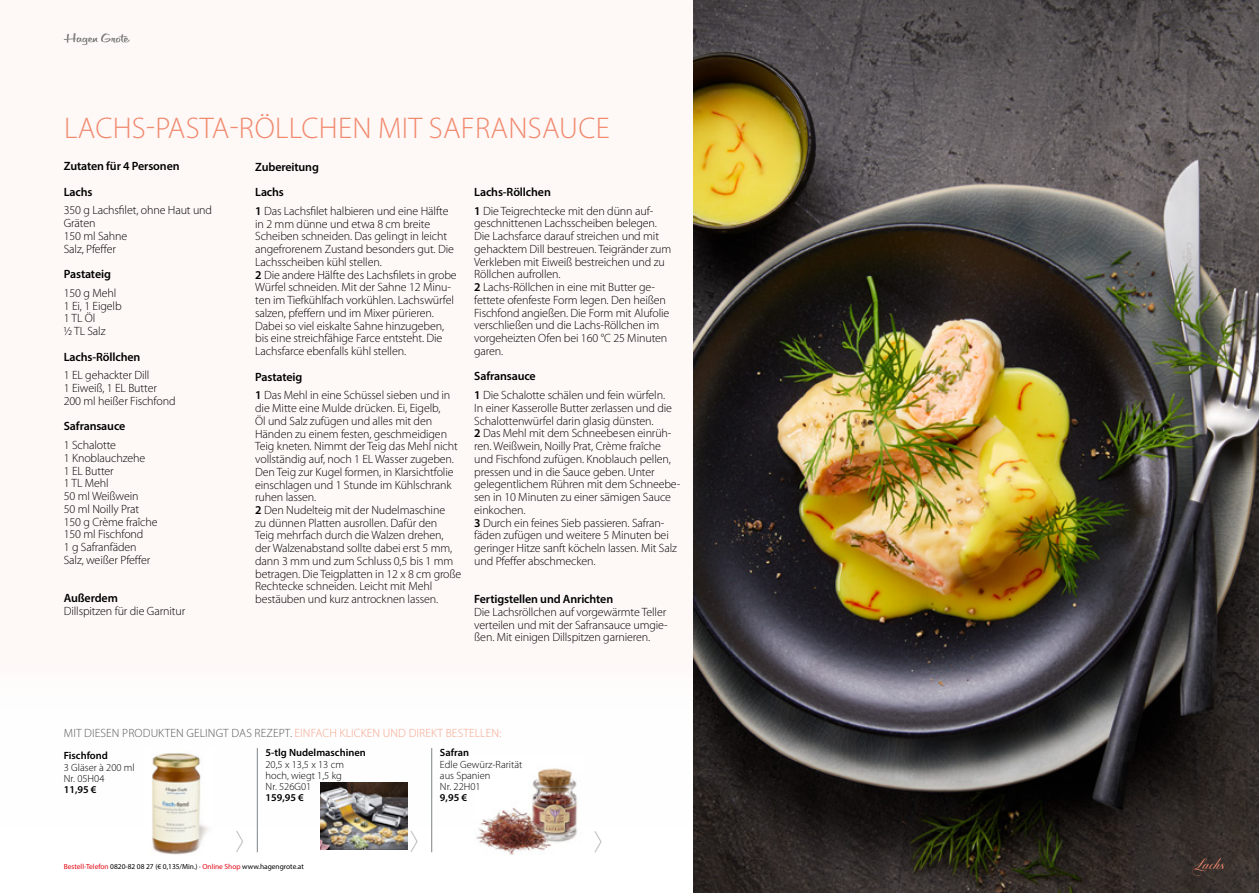
<style>
.page{position:relative;width:1259px;height:893px;background:#fff}
.page>*{position:absolute;margin:0;border:0;box-sizing:border-box;transform-origin:0 0}
.t1{font:300 30px "Myriad Pro";letter-spacing:.01em;color:#f1896e}
.t2{font:17.4px "Diploma Script Pro";letter-spacing:-.01em;color:#f1896e}
.t3{font:300 12px/12.8px "Myriad Pro";letter-spacing:-.01em;color:#000}
.t4{font:600 12px/25.5px "Myriad Pro";letter-spacing:-.01em;color:#000}
.t5{font:300 12px "Myriad Pro";letter-spacing:.01em;color:#575756}
.t6{font:300 10.5px/11.2px "Myriad Pro";color:#000}
.t7{font:600 10.5px "Myriad Pro";color:#000}
.t8{font:7.35px "Myriad Pro";color:#000}
.s1{font-weight:600}
.s2{color:#f5a38a}
.s3{color:#e30613}
</style>
<div class="page">
<div style="left:0;top:0;width:887px;height:893px;background:#fef8f6"></div>
<div style="left:0;top:663px;width:1259px;height:230px;background:#fff"></div>
<img style="left:693px;top:0;width:566px;height:893px">
<hr style="left:257px;top:748px;width:1px;height:104px;background:#7d8386">
<hr style="left:431px;top:748px;width:1px;height:104px;background:#7d8386">
<svg style="left:236px;top:831px;width:8px;height:21px"></svg>
<svg style="left:410px;top:831px;width:8px;height:21px"></svg>
<svg style="left:594px;top:831px;width:8px;height:22px"></svg>
<img style="left:321px;top:783px;width:86px;height:66px">
<img style="left:476px;top:768px;width:102px;height:87px">
<img style="left:150px;top:753px;width:58px;height:102px">
<svg style="left:64px;top:33px;width:66px;height:12px"></svg>
<h1 class="t1" style="left:64px;top:110px;width:547px">LACHS-PASTA-RÖLLCHEN MIT SAFRANSAUCE</h1>
<p class="t4" style="left:255px;top:153px;width:65px">Zubereitung<br>Lachs</p>
<p class="t3" style="left:255px;top:204px;width:203px"><span class="s1">1</span> Das Lachsfilet halbieren und eine Hälfte in 2 mm dünne und etwa 8 cm breite Scheiben schneiden. Das gelingt in leicht angefrorenem Zustand besonders gut. Die Lachsscheiben kühl stellen.<br><span class="s1">2</span> Die andere Hälfte des Lachsfilets in grobe Würfel schneiden. Mit der Sahne 12 Minu&shy;ten im Tiefkühlfach vorkühlen. Lachswürfel salzen, pfeffern und im Mixer pürieren.<br>Dabei so viel eiskalte Sahne hinzugeben, bis eine streichfähige Farce entsteht. Die Lachsfarce ebenfalls kühl stellen.</p>
<p class="t3" style="left:255px;top:367px;width:197px;line-height:18.8px"><span class="s1">Pastateig<br>1</span> Das Mehl in eine Schüssel sieben und in</p>
<p class="t3" style="left:255px;top:402px;width:208px">die Mitte eine Mulde drücken. Ei, Eigelb,<br>Öl und Salz zufügen und alles mit den Händen zu einem festen, geschmeidigen Teig kneten. Nimmt der Teig das Mehl nicht vollständig auf, noch 1 EL Wasser zugeben.<br>Den Teig zur Kugel formen, in Klarsichtfolie einschlagen und 1 Stunde im Kühlschrank ruhen lassen.<br><span class="s1">2</span> Den Nudelteig mit der Nudelmaschine<br>zu dünnen Platten ausrollen. Dafür den<br>Teig mehrfach durch die Walzen drehen, der Walzenabstand sollte dabei erst 5 mm, dann 3 mm und zum Schluss 0,5 bis 1 mm betragen. Die Teigplatten in 12 x 8 cm große Rechtecke schneiden. Leicht mit Mehl bestäuben und kurz antrocknen lassen.</p>
<p class="t4" style="left:64px;top:153px;width:117px">Zutaten für 4 Personen<br>Lachs</p>
<p class="t3" style="left:64px;top:204px;width:150px">350 g Lachsfilet, ohne Haut und<br>Gräten<br>150 ml Sahne<br>Salz, Pfeffer</p>
<p class="t4" style="left:64px;top:261px;width:49px">Pastateig</p>
<p class="t3" style="left:64px;top:286px;width:59px">150 g Mehl<br>1 Ei, 1 Eigelb<br>1 TL Öl<br>½ TL Salz</p>
<p class="t4" style="left:64px;top:344px;width:78px">Lachs-Röllchen</p>
<p class="t3" style="left:64px;top:369px;width:113px">1 EL gehackter Dill<br>1 Eiweiß, 1 EL Butter<br>200 ml heißer Fischfond</p>
<p class="t4" style="left:64px;top:413px;width:63px">Safransauce</p>
<p class="t3" style="left:64px;top:439px;width:95px">1 Schalotte<br>1 Knoblauchzehe<br>1 EL Butter<br>1 TL Mehl<br>50 ml Weißwein<br>50 ml Noilly Prat<br>150 g Crème fraîche<br>150 ml Fischfond<br>1 g Safranfäden<br>Salz, weißer Pfeffer</p>
<p class="t4" style="left:64px;top:585px;width:56px">Außerdem</p>
<p class="t3" style="left:64px;top:604px;width:123px">Dillspitzen für die Garnitur</p>
<p class="t3" style="left:474px;top:182px;width:180px;line-height:18.8px"><span class="s1">Lachs-Röllchen<br>1</span> Die Teigrechtecke mit den dünn auf-</p>
<p class="t3" style="left:474px;top:217px;width:199px">geschnittenen Lachsscheiben belegen.<br>Die Lachsfarce darauf streichen und mit gehacktem Dill bestreuen. Teigränder zum Verkleben mit Eiweiß bestreichen und zu Röllchen aufrollen.<br><span class="s1">2</span> Lachs-Röllchen in eine mit Butter ge&shy;fettete ofenfeste Form legen. Den heißen Fischfond angießen. Die Form mit Alufolie verschließen und die Lachs-Röllchen im vorgeheizten Ofen bei 160 °C 25 Minuten garen.</p>
<p class="t3" style="left:474px;top:367px;width:192px;line-height:18.8px"><span class="s1">Safransauce<br>1</span> Die Schalotte schälen und fein würfeln.</p>
<p class="t3" style="left:474px;top:401px;width:208px">In einer Kasserolle Butter zerlassen und die Schalottenwürfel darin glasig dünsten.<br><span class="s1">2</span> Das Mehl mit dem Schneebesen einrüh&shy;ren. Weißwein, Noilly Prat, Crème fraîche und Fischfond zufügen. Knoblauch pellen, pressen und in die Sauce geben. Unter gelegentlichem Rühren mit dem Schneebe&shy;sen in 10 Minuten zu einer sämigen Sauce einkochen.<br><span class="s1">3</span> Durch ein feines Sieb passieren. Safran&shy;fäden zufügen und weitere 5 Minuten bei geringer Hitze sanft köcheln lassen. Mit Salz und Pfeffer abschmecken.</p>
<p class="t4" style="left:474px;top:586px;width:140px">Fertigstellen und Anrichten</p>
<p class="t3" style="left:474px;top:605px;width:195px;text-align:justify">Die Lachsröllchen auf vorgewärmte Teller verteilen und mit der Safransauce umgie&shy;ßen. Mit einigen Dillspitzen garnieren.</p>
<p class="t5" style="left:64px;top:726px;width:439px">MIT DIESEN PRODUKTEN GELINGT DAS REZEPT. <span class="s2">EINFACH KLICKEN UND DIREKT BESTELLEN:</span></p>
<p class="t7" style="left:64px;top:749px;width:46px">Fischfond</p>
<p class="t6" style="left:64px;top:761px;width:72px">3 Gläser à 200 ml<br>Nr. 05H04</p>
<p class="t7" style="left:64px;top:783px;width:34px">11,95 €</p>
<p class="t7" style="left:265px;top:746px;width:102px">5-tlg Nudelmaschinen</p>
<p class="t6" style="left:265px;top:758px;width:80px">20,5 x 13,5 x 13 cm hoch, wiegt 1,5 kg<br>Nr. 526G01</p>
<p class="t7" style="left:265px;top:791px;width:40px">159,95 €</p>
<p class="t7" style="left:440px;top:746px;width:31px">Safran</p>
<p class="t6" style="left:440px;top:758px;width:84px">Edle Gewürz-Rarität aus Spanien<br>Nr. 22H01</p>
<p class="t7" style="left:440px;top:791px;width:29px">9,95 €</p>
<p class="t8" style="left:64px;top:862px;width:242px"><span class="s3">Bestell-Telefon</span> 0820-82 08 27 (€ 0,135/Min.) · <span class="s3">Online Shop</span> www.hagengrote.at</p>
<h2 class="t2" style="left:1194px;top:853px;width:32px">Lachs</h2>
</div>
